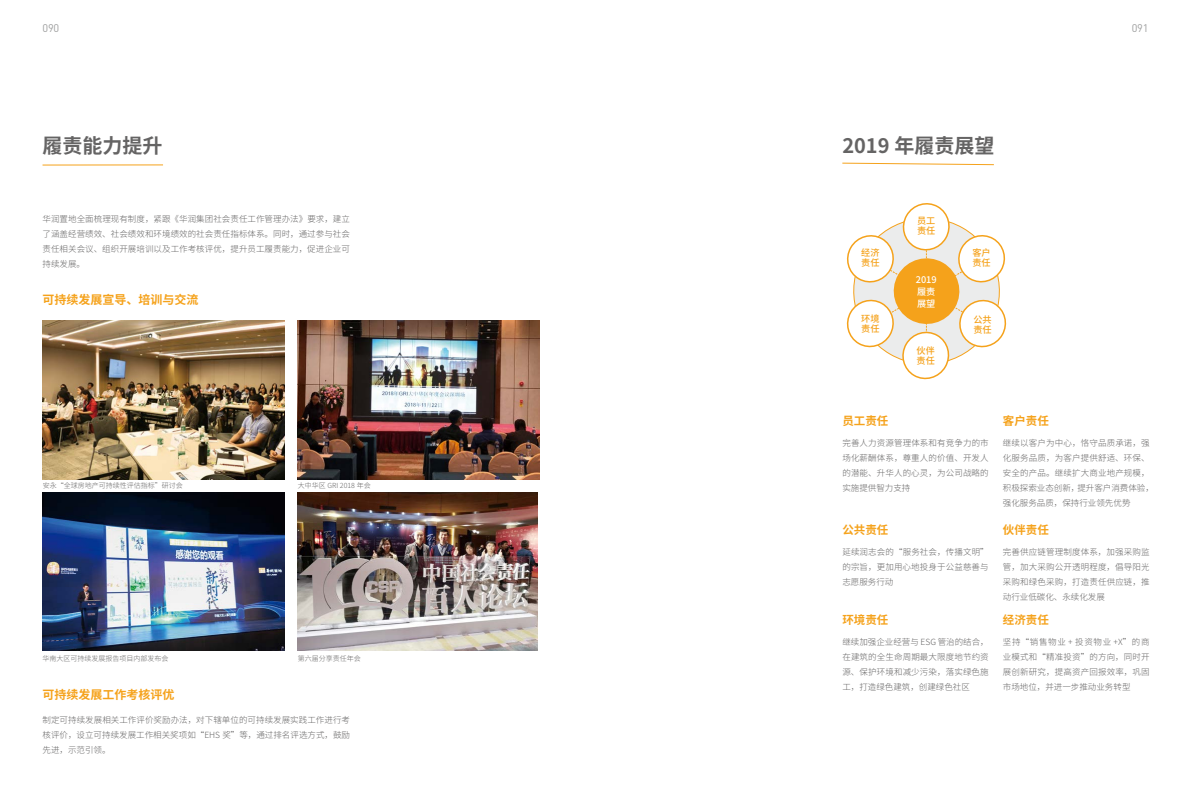
<style>
.page{position:relative;width:1191px;height:808px;background:#fff}
.page>*{position:absolute;margin:0;border:0;box-sizing:border-box;transform-origin:0 0}
.t1{font:700 20px "Noto Sans Hans";color:#656464}
.t2{font:700 12px "Noto Sans Hans";color:#f5a21b}
.t3{font:700 11.5px "Noto Sans Hans";color:#f5a21b}
.t4{font:11px "DIN Pro";letter-spacing:-.025em;color:#9fa0a0}
.t5{font:500 9.2px/10px "Noto Sans Hans";color:#f5a21b}
.t6{font:500 9.2px/11.9px "Noto Sans Hans";color:#fff}
.t7{font:300 8.5px/15px "Noto Sans Hans";letter-spacing:.015em;color:#656464;text-align:justify}
.t8{font:300 7px "Noto Sans Hans";color:#656464}
</style>
<div class="page">
<hr style="left:43px;top:165px;width:120px;height:1px;background:#f5a21b">
<img style="left:43px;top:320px;width:241px;height:159px">
<img style="left:298px;top:320px;width:241px;height:159px">
<img style="left:43px;top:492px;width:241px;height:159px">
<img style="left:298px;top:492px;width:240px;height:159px">
<svg style="left:842px;top:163px;width:152px;height:2px"></svg>
<svg style="left:846px;top:203px;width:161px;height:177px"></svg>
<p class="t4" style="left:43px;top:21px;width:18px">090</p>
<p class="t4" style="left:1131px;top:21px;width:18px">091</p>
<h1 class="t1" style="left:43px;top:134px;width:122px">履责能力提升</h1>
<p class="t7" style="left:43px;top:211px;width:309px">华润置地全面梳理现有制度，紧跟《华润集团社会责任工作管理办法》要求，建立了涵盖经营绩效、社会绩效和环境绩效的社会责任指标体系。同时，通过参与社会责任相关会议、组织开展培训以及工作考核评优，提升员工履责能力，促进企业可持续发展。</p>
<h2 class="t2" style="left:43px;top:293px;width:157px">可持续发展宣导、培训与交流</h2>
<p class="t8" style="left:43px;top:481px;width:141px">安永“全球房地产可持续性评估指标”研讨会</p>
<p class="t8" style="left:298px;top:481px;width:74px">大中华区 GRI 2018 年会</p>
<p class="t8" style="left:43px;top:655px;width:127px">华南大区可持续发展报告项目内部发布会</p>
<p class="t8" style="left:298px;top:655px;width:64px">第六届分享责任年会</p>
<h2 class="t2" style="left:43px;top:688px;width:133px">可持续发展工作考核评优</h2>
<p class="t7" style="left:43px;top:712px;width:309px">制定可持续发展相关工作评价奖励办法，对下辖单位的可持续发展实践工作进行考核评价，设立可持续发展工作相关奖项如“EHS 奖”等，通过排名评选方式，鼓励先进，示范引领。</p>
<h1 class="t1" style="left:842px;top:134px;width:154px">2019 年履责展望</h1>
<p class="t5" style="left:861px;top:248px;width:20px">经济责任</p>
<p class="t5" style="left:861px;top:314px;width:20px">环境责任</p>
<p class="t5" style="left:917px;top:216px;width:20px">员工责任</p>
<p class="t6" style="left:915px;top:274px;width:22px">2019履责展望</p>
<p class="t5" style="left:916px;top:346px;width:20px">伙伴责任</p>
<p class="t5" style="left:972px;top:248px;width:20px">客户责任</p>
<p class="t5" style="left:973px;top:314px;width:20px">公共责任</p>
<h3 class="t3" style="left:842px;top:414px;width:47px">员工责任</h3>
<h3 class="t3" style="left:1003px;top:414px;width:47px">客户责任</h3>
<p class="t7" style="left:842px;top:435px;width:148px">完善人力资源管理体系和有竞争力的市场化薪酬体系，尊重人的价值、开发人的潜能、升华人的心灵，为公司战略的实施提供智力支持</p>
<p class="t7" style="left:1003px;top:435px;width:152px;text-align:left">继续以客户为中心，恪守品质承诺，强化服务品质，为客户提供舒适、环保、安全的产品。继续扩大商业地产规模，积极探索业态创新，提升客户消费体验，强化服务品质，保持行业领先优势</p>
<h3 class="t3" style="left:842px;top:523px;width:47px">公共责任</h3>
<h3 class="t3" style="left:1003px;top:523px;width:47px">伙伴责任</h3>
<p class="t7" style="left:842px;top:544px;width:148px">延续润志会的“服务社会，传播文明”的宗旨，更加用心地投身于公益慈善与志愿服务行动</p>
<h3 class="t3" style="left:842px;top:613px;width:47px">环境责任</h3>
<p class="t7" style="left:842px;top:634px;width:148px">继续加强企业经营与 ESG 管治的结合，在建筑的全生命周期最大限度地节约资源、保护环境和减少污染，落实绿色施工，打造绿色建筑，创建绿色社区</p>
<p class="t7" style="left:1003px;top:544px;width:148px">完善供应链管理制度体系，加强采购监管，加大采购公开透明程度，倡导阳光采购和绿色采购，打造责任供应链，推动行业低碳化、永续化发展</p>
<p class="t7" style="left:1003px;top:634px;width:148px">坚持“销售物业 + 投资物业 +X”的商业模式和“精准投资”的方向，同时开展创新研究，提高资产回报效率，巩固市场地位，并进一步推动业务转型</p>
<h3 class="t3" style="left:1003px;top:613px;width:47px">经济责任</h3>
</div>
